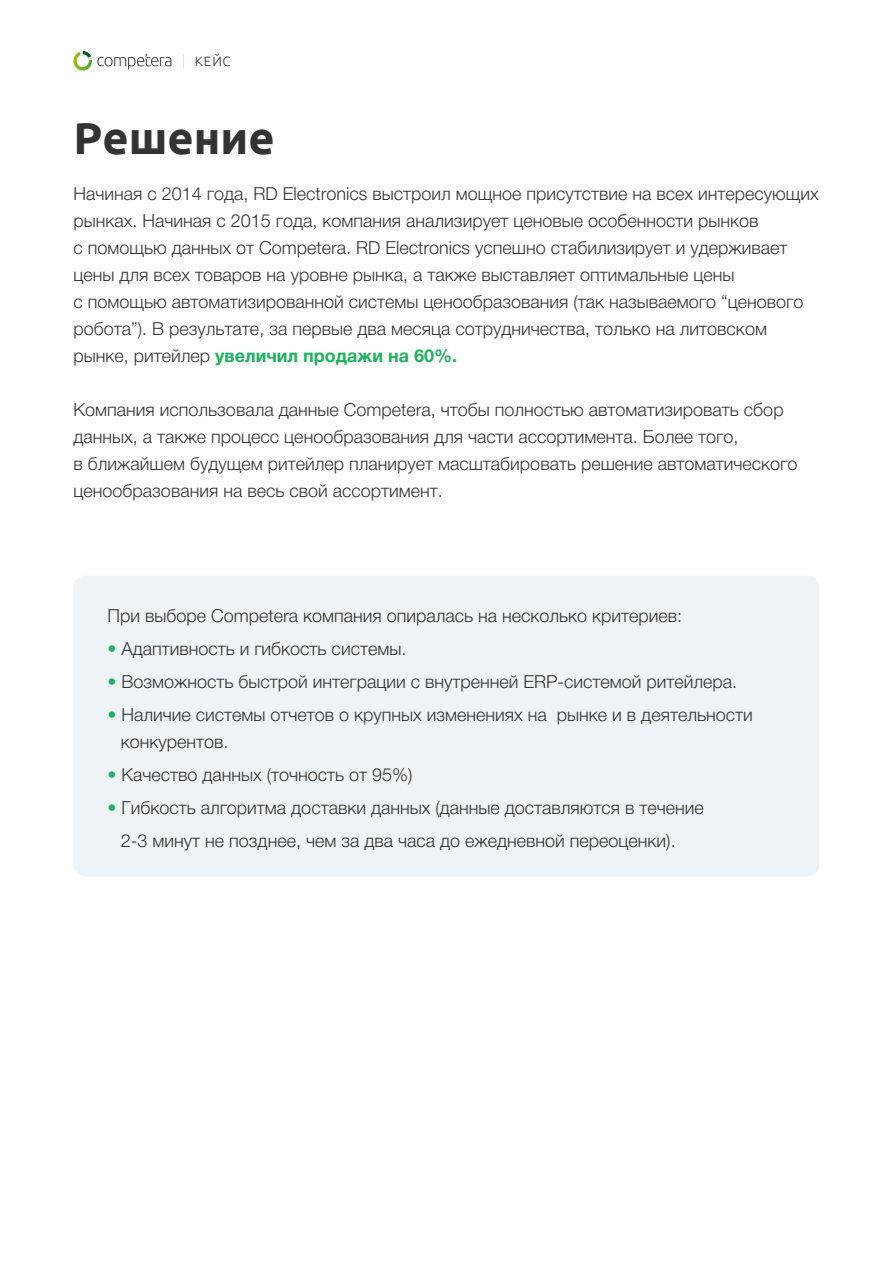
<style>
.page{position:relative;width:893px;height:1263px;background:#fff}
.page>*{position:absolute;margin:0;border:0;box-sizing:border-box;transform-origin:0 0}
.t1{font:700 45px "Ubuntu";color:#333}
.t2{font:300 18px/27px "Helvetica Neue Cyr";color:#333}
.t3{font:300 13.5px "Ubuntu";color:#333}
.s1{font-weight:700;color:#1bb35c}
.s2{color:#1bb35c}
</style>
<div class="page">
<div style="left:74px;top:576px;width:745px;height:300px;background:#edf3f6;border-radius:12px"></div>
<svg style="left:183px;top:55px;width:1px;height:12px"></svg>
<svg style="left:73px;top:51px;width:98px;height:21px"></svg>
<p class="t3" style="left:195px;top:53px;width:37px">КЕЙС</p>
<h1 class="t1" style="left:74px;top:111px;width:203px">Решение</h1>
<p class="t2" style="left:74px;top:180px;width:747px">Начиная с 2014 года, RD Electronics выстроил мощное присутствие на всех интересующих рынках. Начиная с 2015 года, компания анализирует ценовые особенности рынков<br>с помощью данных от Competera. RD Electronics успешно стабилизирует и удерживает цены для всех товаров на уровне рынка, а также выставляет оптимальные цены<br>с помощью автоматизированной системы ценообразования (так называемого “ценового робота”). В результате, за первые два месяца сотрудничества, только на литовском рынке, ритейлер <span class="s1">увеличил продажи на 60%.</span></p>
<p class="t2" style="left:74px;top:396px;width:725px">Компания использовала данные Competera, чтобы полностью автоматизировать сбор данных, а также процесс ценообразования для части ассортимента. Более того,<br>в ближайшем будущем ритейлер планирует масштабировать решение автоматического ценообразования на весь свой ассортимент.</p>
<p class="t2" style="left:107px;top:603px;width:576px">При выборе Competera компания опиралась на несколько критериев:</p>
<p class="t2" style="left:107px;top:636px;width:300px"><span class="s2">•</span> Адаптивность и гибкость системы.</p>
<p class="t2" style="left:107px;top:669px;width:631px"><span class="s2">•</span> Возможность быстрой интеграции с внутренней ERP-системой ритейлера.</p>
<p class="t2" style="left:121px;top:702px;width:633px;text-indent:-14px"><span class="s2">•</span> Наличие системы отчетов о крупных изменениях на рынке и в деятельности конкурентов.</p>
<p class="t2" style="left:107px;top:762px;width:307px"><span class="s2">•</span> Качество данных (точность от 95%)</p>
<p class="t2" style="left:121px;top:791px;width:584px;line-height:33px;text-indent:-14px"><span class="s2">•</span> Гибкость алгоритма доставки данных (данные доставляются в течение<br>2-3 минут не позднее, чем за два часа до ежедневной переоценки).</p>
</div>
